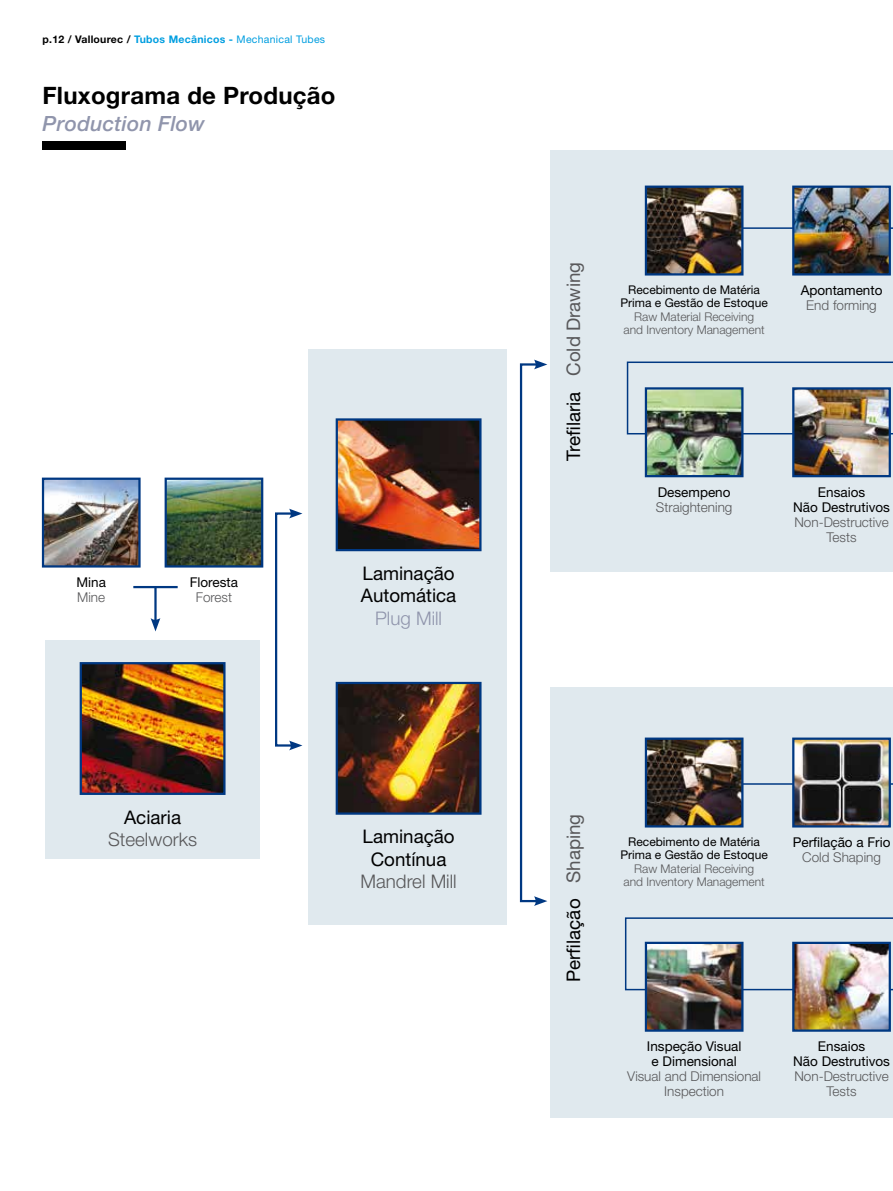
<style>
.page{position:relative;width:893px;height:1191px;background:#fff}
.page>*{position:absolute;margin:0;border:0;box-sizing:border-box;transform-origin:0 0}
.t1{font:700 24px "Helvetica Neue";letter-spacing:.01em;color:#000}
.t2{font:italic 500 21px "Helvetica Neue";letter-spacing:.01em;color:#9095ac}
.t3{font:18.75px/22.5px "Helvetica Neue";color:#000}
.t4{font:18.75px "Helvetica Neue";color:#58585a}
.t5{font:300 18.75px "Helvetica Neue";color:#58585a}
.t6{font:300 18.75px "Helvetica Neue";color:#9095ac}
.t7{font:13.5px/15px "Helvetica Neue";color:#000;text-align:center}
.t8{font:300 13.5px/15px "Helvetica Neue";color:#58585a;text-align:center}
.t9{font:300 12px/13.5px "Helvetica Neue";color:#58585a;text-align:center}
.t10{font:12px/13.5px "Helvetica Neue";color:#000;text-align:center}
.t11{font:700 10.5px "Helvetica Neue";letter-spacing:.025em;color:#000}
.s1{color:#009ee0}
.s2{font-weight:400;color:#009ee0}
.s3{color:#000}
.s4{color:#58585a}
</style>
<div class="page">
<div style="left:550px;top:150px;width:343px;height:422px;background:#e0e9ee"></div>
<div style="left:550px;top:687px;width:343px;height:430px;background:#e0e9ee"></div>
<svg style="left:624px;top:783px;width:269px;height:208px"></svg>
<svg style="left:626px;top:227px;width:267px;height:208px"></svg>
<div style="left:308px;top:349px;width:198px;height:575px;background:#e0e9ee"></div>
<img style="left:644px;top:185px;width:101px;height:92px">
<img style="left:791px;top:185px;width:101px;height:92px">
<img style="left:644px;top:737px;width:101px;height:91px">
<img style="left:791px;top:737px;width:101px;height:91px">
<img style="left:791px;top:386px;width:101px;height:92px">
<img style="left:644px;top:386px;width:101px;height:92px">
<img style="left:791px;top:940px;width:101px;height:92px">
<img style="left:644px;top:940px;width:101px;height:92px">
<div style="left:275px;top:512px;width:19px;height:234px;border:2px solid #003882"></div>
<svg style="left:289px;top:508px;width:13px;height:10px"></svg>
<svg style="left:289px;top:740px;width:13px;height:10px"></svg>
<hr style="left:154px;top:587px;width:3px;height:35px;background:#003882">
<svg style="left:151px;top:618px;width:9px;height:13px"></svg>
<hr style="left:133px;top:586px;width:45px;height:2px;background:#003882">
<div style="left:520px;top:363px;width:19px;height:539px;border:2px solid #003882"></div>
<svg style="left:534px;top:359px;width:13px;height:10px"></svg>
<svg style="left:534px;top:896px;width:13px;height:10px"></svg>
<img style="left:335px;top:417px;width:148px;height:135px">
<img style="left:335px;top:680px;width:148px;height:136px">
<div style="left:45px;top:640px;width:215px;height:219px;background:#e0e9ee"></div>
<img style="left:79px;top:661px;width:148px;height:135px">
<img style="left:41px;top:477px;width:100px;height:91px">
<img style="left:164px;top:477px;width:100px;height:91px">
<div style="left:43px;top:142px;width:83px;height:8px;background:#000"></div>
<p class="t11" style="left:43px;top:32px;width:284px">p.12 / Vallourec / <span class="s1">Tubos Mecânicos -</span> <span class="s2">Mechanical Tubes</span></p>
<h1 class="t1" style="left:43px;top:80px;width:295px">Fluxograma de Produção</h1>
<h2 class="t2" style="left:43px;top:111px;width:164px">Production Flow</h2>
<p class="t7" style="left:76px;top:574px;width:31px">Mina</p>
<p class="t8" style="left:77px;top:589px;width:29px">Mine</p>
<p class="t7" style="left:190px;top:574px;width:50px">Floresta</p>
<p class="t8" style="left:196px;top:589px;width:38px">Forest</p>
<h3 class="t3" style="left:124px;top:805px;width:58px">Aciaria</h3>
<h3 class="t5" style="left:108px;top:828px;width:90px">Steelworks</h3>
<h3 class="t3" style="left:361px;top:561px;width:97px">Laminação<br>Automática</h3>
<h3 class="t6" style="left:375px;top:606px;width:69px">Plug Mill</h3>
<h3 class="t3" style="left:363px;top:825px;width:94px;text-align:center">Laminação<br>Contínua</h3>
<h3 class="t5" style="left:360px;top:870px;width:98px">Mandrel Mill</h3>
<h3 class="t4" style="left:562px;top:461px;width:200px;rotate:-90deg"><span class="s3">Trefilaria</span> Cold Drawing</h3>
<p class="t10" style="left:620px;top:283px;width:149px">Recebimento de Matéria<br>Prima e Gestão de Estoque</p>
<p class="t9" style="left:624px;top:310px;width:143px">Raw Material Receiving and Inventory Management</p>
<p class="t7" style="left:801px;top:282px;width:83px">Apontamento</p>
<p class="t8" style="left:806px;top:297px;width:72px">End forming</p>
<p class="t7" style="left:658px;top:484px;width:74px">Desempeno</p>
<p class="t8" style="left:656px;top:499px;width:78px">Straightening</p>
<p class="t7" style="left:793px;top:484px;width:98px">Ensaios<br>Não Destrutivos</p>
<p class="t8" style="left:794px;top:514px;width:96px">Non-Destructive<br>Tests</p>
<h3 class="t3" style="left:562px;top:982px;width:170px;rotate:-90deg">Perfilação <span class="s4">Shaping</span></h3>
<p class="t10" style="left:620px;top:834px;width:149px">Recebimento de Matéria<br>Prima e Gestão de Estoque</p>
<p class="t9" style="left:624px;top:861px;width:143px">Raw Material Receiving and Inventory Management</p>
<p class="t7" style="left:793px;top:834px;width:99px">Perfilação a Frio</p>
<p class="t8" style="left:802px;top:849px;width:80px">Cold Shaping</p>
<p class="t7" style="left:647px;top:1038px;width:96px">Inspeção Visual e Dimensional</p>
<p class="t8" style="left:627px;top:1068px;width:135px">Visual and Dimensional<br>Inspection</p>
<p class="t7" style="left:793px;top:1038px;width:98px">Ensaios<br>Não Destrutivos</p>
<p class="t8" style="left:794px;top:1068px;width:96px">Non-Destructive<br>Tests</p>
</div>
